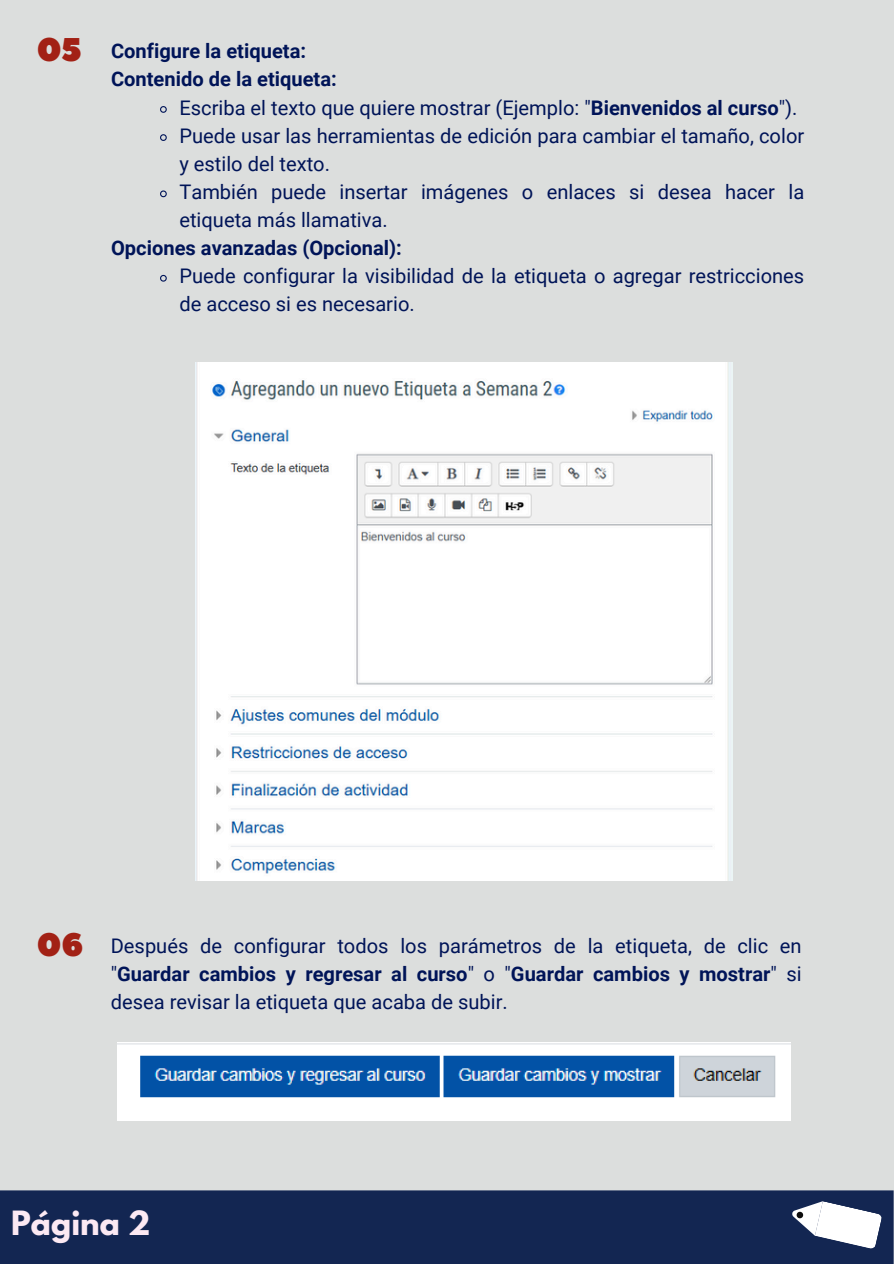
<style>
.page{position:relative;width:894px;height:1264px;background:#fff}
.page>*{position:absolute;margin:0;border:0;box-sizing:border-box;transform-origin:0 0}
.t1{font:32.85px "Peace Sans";color:#a22115}
.t2{font:32.55px "Peace Sans";color:#a22115}
.t3{font:700 29.55px "League Spartan";color:#fce9f3}
.t4{font:20.1px/28.2px "Roboto";color:#001458}
.t5{font:700 20.1px/28.2px "Roboto";color:#001458}
.s1{font-weight:700}
</style>
<div class="page">
<div style="left:0;top:0;width:893px;height:1263px;background:#dcdedd"></div>
<div style="left:0;top:1190px;width:893px;height:73px;background:#132652"></div>
<img style="left:196px;top:363px;width:536px;height:517px">
<svg style="left:160px;top:106px;width:7px;height:7px"></svg>
<svg style="left:160px;top:134px;width:7px;height:7px"></svg>
<svg style="left:160px;top:190px;width:7px;height:8px"></svg>
<svg style="left:160px;top:274px;width:7px;height:8px"></svg>
<img style="left:117px;top:1042px;width:673px;height:78px">
<svg style="left:792px;top:1201px;width:90px;height:48px"></svg>
<p class="t1" style="left:37px;top:28px;width:47px">05</p>
<h2 class="t5" style="left:111px;top:37px;width:227px">Configure la etiqueta:<br>Contenido de la etiqueta:</h2>
<p class="t4" style="left:179px;top:93px;width:619px">Escriba el texto que quiere mostrar (Ejemplo: "<span class="s1">Bienvenidos al curso</span>").</p>
<p class="t4" style="left:179px;top:122px;width:626px">Puede usar las herramientas de edición para cambiar el tamaño, color y estilo del texto.</p>
<p class="t4" style="left:179px;top:178px;width:626px">También puede insertar imágenes o enlaces si desea hacer la etiqueta más llamativa.</p>
<h2 class="t5" style="left:111px;top:234px;width:292px">Opciones avanzadas (Opcional):</h2>
<p class="t4" style="left:179px;top:262px;width:626px">Puede configurar la visibilidad de la etiqueta o agregar restricciones de acceso si es necesario.</p>
<p class="t2" style="left:37px;top:922px;width:48px">06</p>
<p class="t4" style="left:111px;top:932px;width:692px;text-align:justify">Después de configurar todos los parámetros de la etiqueta, de clic en "<span class="s1">Guardar cambios y regresar al curso</span>" o "<span class="s1">Guardar cambios y mostrar</span>" si desea revisar la etiqueta que acaba de subir.</p>
<p class="t3" style="left:11px;top:1207px;width:141px">Página 2</p>
</div>
